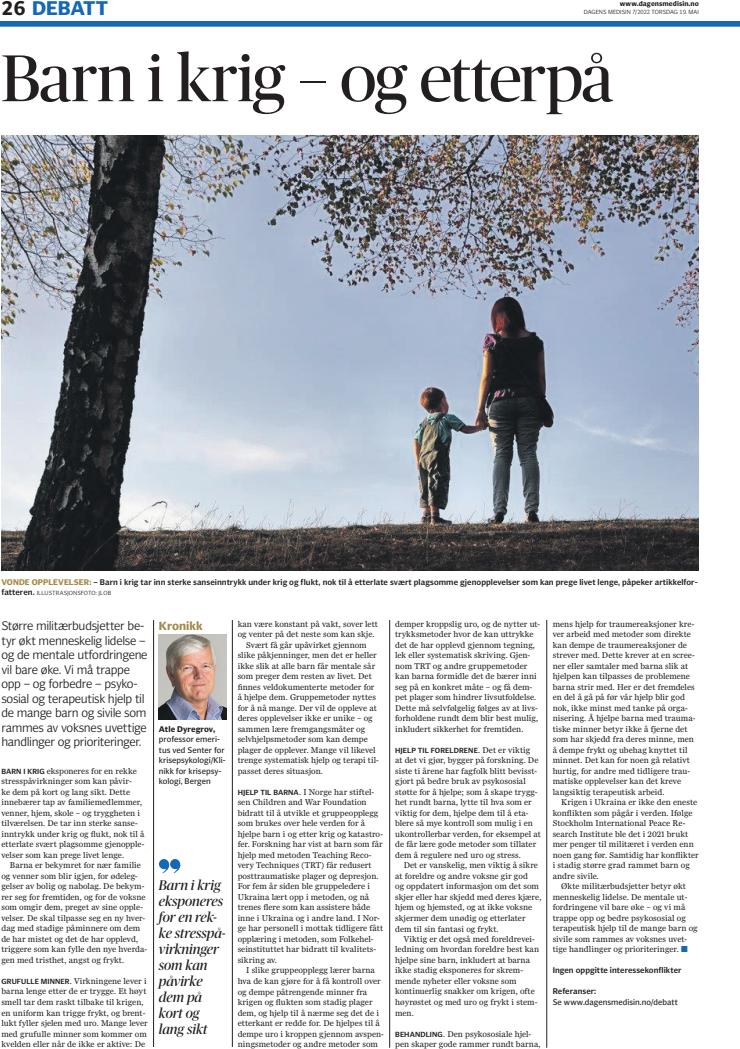
<style>
.page{position:relative;width:740px;height:1049px;background:#fff}
.page>*{position:absolute;margin:0;border:0;box-sizing:border-box;transform-origin:0 0}
.t1{font:66px "Publico Banner";letter-spacing:-.01em;color:#231f20}
.t2{font:700 20px "Olisipone";color:#1768b4}
.t3{font:italic 14px/16px "Publico Banner";letter-spacing:-.005em;color:#231f20}
.t4{font:300 12.5px/14.5px "Olisipone";letter-spacing:-.025em;color:#231f20}
.t5{font:700 12px "Olisipone";color:#a38a4b}
.t6{font:8.7px/10.5px "Miller Daily Two";letter-spacing:.005em;color:#231f20}
.t7{font:600 8.3px "Olisipone";letter-spacing:.005em;color:#231f20}
.t8{font:8.3px/10.5px "Olisipone";letter-spacing:.005em;color:#231f20}
.t9{font:700 8.3px "Olisipone";letter-spacing:.01em;color:#231f20}
.t10{font:600 7.5px "Olisipone";letter-spacing:.015em;color:#231f20}
.t11{font:700 7px "Olisipone";letter-spacing:.015em;color:#231f20}
.t12{font:300 6px "Olisipone";letter-spacing:.005em;color:#231f20}
.s1{color:#231f20}
.s2{font-weight:700;color:#a38a4b}
.s3{font-weight:600;font-size:8.3px}
.s4{font-family:"Olisipone";font-weight:600;font-size:7.5px}
.s5{font-family:"Miller Daily Two";font-weight:400;font-size:8.7px}
.s6{color:#1768b4}
</style>
<div class="page">
<div style="left:0;top:21px;width:740px;height:6px;background:#1768b4"></div>
<img style="left:1px;top:135px;width:698px;height:435px">
<svg style="left:159px;top:859px;width:21px;height:14px"></svg>
<hr style="left:153px;top:620px;width:1px;height:427px;background:#231f20">
<hr style="left:232px;top:620px;width:1px;height:427px;background:#231f20">
<hr style="left:389px;top:620px;width:1px;height:428px;background:#231f20">
<hr style="left:546px;top:620px;width:1px;height:428px;background:#231f20">
<img style="left:159px;top:634px;width:67px;height:85px">
<h2 class="t2" style="left:1px;top:-5px;width:108px"><span class="s1">26</span> DEBATT</h2>
<p class="t11" style="left:620px;top:0;width:81px">www.dagensmedisin.no</p>
<p class="t12" style="left:584px;top:9px;width:117px">DAGENS MEDISIN 7/2022 TORSDAG 19. MAI</p>
<h1 class="t1" style="left:1px;top:34px;width:613px">Barn i krig – og etterpå</h1>
<p class="t7" style="left:1px;top:577px;width:698px"><span class="s2">VONDE OPPLEVELSER:</span> – Barn i krig tar inn sterke sanseinntrykk under krig og flukt, nok til å etterlate svært plagsomme gjenopplevelser som kan prege livet lenge, påpeker artikkelfor-</p>
<p class="t12" style="left:1px;top:590px;width:111px"><span class="s3">fatteren.</span> ILLUSTRASJONSFOTO: JLOB</p>
<p class="t4" style="left:1px;top:618px;width:148px">Større militærbudsjetter be&shy;tyr økt menneskelig lidelse – og de mentale utfordringene vil bare øke. Vi må trappe opp – og forbedre – psyko&shy;sosial og terapeutisk hjelp til de mange barn og sivile som rammes av voksnes uvettige handlinger og prioriteringer.</p>
<p class="t6" style="left:1px;top:765px;width:145px"><span class="s4">BARN I KRIG</span> eksponeres for en rekke stresspåvirkninger som kan påvir-<br>ke dem på kort og lang sikt. Dette innebærer tap av familiemedlemmer, venner, hjem, skole – og tryggheten i tilværelsen. De tar inn sterke sanse&shy;inntrykk under krig og flukt, nok til å etterlate svært plagsomme gjenopple&shy;velser som kan prege livet lenge.</p>
<p class="t6" style="left:1px;top:860px;width:147px;text-indent:8px">Barna er bekymret for nær familie og venner som blir igjen, for ødeleg&shy;gelser av bolig og nabolag. De bekym&shy;rer seg for fremtiden, og for de voksne som omgir dem, preget av sine opple&shy;velser. De skal tilpasse seg en ny hver&shy;dag med stadige påminnere om dem de har mistet og det de har opplevd, triggere som kan fylle den nye hverda&shy;gen med tristhet, angst og frykt.</p>
<p class="t6" style="left:1px;top:975px;width:148px"><span class="s4">GRUFULLE MINNER</span>. Virkningene lever i barna lenge etter de er trygge. Et høyt smell tar dem raskt tilbake til krigen, en uniform kan trigge frykt, og brent&shy;lukt fyller sjelen med uro. Mange lever med grufulle minner som kommer om kvelden eller når de ikke er aktive: De</p>
<h3 class="t5" style="left:159px;top:618px;width:45px">Kronikk</h3>
<p class="t9" style="left:159px;top:724px;width:58px">Atle Dyregrov,</p>
<p class="t8" style="left:159px;top:734px;width:68px">professor emeri&shy;tus ved Senter for krisepsykologi/Kli&shy;nikk for krisepsy&shy;kologi, Bergen</p>
<h3 class="t3" style="left:159px;top:876px;width:68px">Barn i krig eksponeres for en rek&shy;ke stresspå&shy;virkninger som kan påvirke dem på kort og lang sikt</h3>
<p class="t6" style="left:238px;top:619px;width:142px">kan være konstant på vakt, sover lett</p>
<p class="t6" style="left:238px;top:629px;width:138px">og venter på det neste som kan skje.</p>
<p class="t6" style="left:246px;top:640px;width:122px">Svært få går upåvirket gjennom</p>
<p class="t6" style="left:238px;top:650px;width:140px">slike påkjenninger, men det er heller</p>
<p class="t6" style="left:238px;top:661px;width:139px">ikke slik at alle barn får mentale sår</p>
<p class="t6" style="left:238px;top:671px;width:136px">som preger dem resten av livet. Det</p>
<p class="t6" style="left:238px;top:682px;width:138px">finnes veldokumenterte metoder for</p>
<p class="t6" style="left:238px;top:692px;width:140px">å hjelpe dem. Gruppemetoder nyttes</p>
<p class="t6" style="left:238px;top:703px;width:140px">for å nå mange. Der vil de oppleve at</p>
<p class="t6" style="left:238px;top:713px;width:136px">deres opplevelser ikke er unike – og</p>
<p class="t6" style="left:238px;top:724px;width:129px">sammen lære fremgangsmåter og</p>
<p class="t6" style="left:238px;top:734px;width:132px">selvhjelpsmetoder som kan dempe</p>
<p class="t6" style="left:238px;top:745px;width:140px">plager de opplever. Mange vil likevel</p>
<p class="t6" style="left:238px;top:755px;width:143px">trenge systematisk hjelp og terapi til-</p>
<p class="t6" style="left:238px;top:765px;width:87px">passet deres situasjon.</p>
<p class="t6" style="left:238px;top:786px;width:147px"><span class="s4">HJELP TIL BARNA</span>. I Norge har stiftel&shy;sen Children and War Foundation bidratt til å utvikle et gruppeopplegg som brukes over hele verden for å hjelpe barn i og etter krig og katastro&shy;fer. Forskning har vist at barn som får hjelp med metoden Teaching Reco&shy;very Techniques (TRT) får redusert posttraumatiske plager og depresjon.<br>For fem år siden ble gruppeledere i Ukraina lært opp i metoden, og nå trenes flere som kan assistere både inne i Ukraina og i andre land. I Nor&shy;ge har personell i mottak tidligere fått opplæring i metoden, som Folkehel&shy;seinstituttet har bidratt til kvalitets&shy;sikring av.</p>
<p class="t6" style="left:238px;top:965px;width:148px;text-indent:8px">I slike gruppeopplegg lærer barna hva de kan gjøre for å få kontroll over og dempe påtrengende minner fra krigen og flukten som stadig plager dem, og hjelp til å nærme seg det de i etterkant er redde for. De hjelpes til å dempe uro i kroppen gjennom avspen&shy;ningsmetoder og andre metoder som</p>
<p class="t6" style="left:395px;top:619px;width:147px">demper kroppslig uro, og de nytter ut&shy;trykksmetoder hvor de kan uttrykke det de har opplevd gjennom tegning, lek eller systematisk skriving. Gjen&shy;nom TRT og andre gruppemetoder kan barna formidle det de bærer inni seg på en konkret måte – og få dem&shy;pet plager som hindrer livsutfoldelse.<br>Dette må selvfølgelig følges av at livs&shy;forholdene rundt dem blir best mulig, inkludert sikkerhet for fremtiden.</p>
<p class="t10" style="left:395px;top:746px;width:137px">HJELP TIL FORELDRENE<span class="s5">. Det er viktig</span></p>
<p class="t6" style="left:395px;top:755px;width:147px">at det vi gjør, bygger på forskning. De siste ti årene har fagfolk blitt bevisst&shy;gjort på bedre bruk av psykososial støtte for å hjelpe; som å skape trygg&shy;het rundt barna, lytte til hva som er viktig for dem, hjelpe dem til å eta&shy;blere så mye kontroll som mulig i en ukontrollerbar verden, for eksempel at de får lære gode metoder som tillater dem å regulere ned uro og stress.</p>
<p class="t6" style="left:395px;top:860px;width:148px;text-indent:8px">Det er vanskelig, men viktig å sikre at foreldre og andre voksne gir god<br>og oppdatert informasjon om det som skjer eller har skjedd med deres kjære, hjem og hjemsted, og at ikke voksne skjermer dem unødig og etterlater dem til sin fantasi og frykt.</p>
<p class="t6" style="left:395px;top:934px;width:145px;text-indent:8px">Viktig er det også med foreldrevei&shy;ledning om hvordan foreldre best kan hjelpe sine barn, inkludert at barna ikke stadig eksponeres for skrem&shy;mende nyheter eller voksne som kontinuerlig snakker om krigen, ofte høyrøstet og med uro og frykt i stem&shy;men.</p>
<p class="t6" style="left:395px;top:1028px;width:147px"><span class="s4">BEHANDLING</span>. Den psykososiale hjel&shy;pen skaper gode rammer rundt barna,</p>
<p class="t6" style="left:553px;top:619px;width:144px">mens hjelp for traumereaksjoner kre&shy;ver arbeid med metoder som direkte kan dempe de traumereaksjoner de strever med. Dette krever at en scree&shy;ner eller samtaler med barna slik at hjelpen kan tilpasses de problemene barna strir med. Her er det fremdeles en del å gå på før vår hjelp blir god nok, ikke minst med tanke på orga&shy;nisering. Å hjelpe barna med trauma&shy;tiske minner betyr ikke å fjerne det som har skjedd fra deres minne, men å dempe frykt og ubehag knyttet til minnet. Det kan for noen gå relativt hurtig, for andre med tidligere trau&shy;matiske opplevelser kan det kreve langsiktig terapeutisk arbeid.</p>
<p class="t6" style="left:553px;top:797px;width:148px;text-indent:8px">Krigen i Ukraina er ikke den eneste konflikten som pågår i verden. Ifølge Stockholm International Peace Re&shy;search Institute ble det i 2021 brukt mer penger til militæret i verden enn noen gang før. Samtidig har konflikter i stadig større grad rammet barn og andre sivile.</p>
<p class="t6" style="left:553px;top:881px;width:146px;text-indent:8px">Økte militærbudsjetter betyr økt menneskelig lidelse. De mentale ut&shy;fordringene vil bare øke – og vi må trappe opp og bedre psykososial og terapeutisk hjelp til de mange barn og sivile som rammes av voksnes uvet&shy;tige handlinger og prioriteringer. <span class="s6">■</span></p>
<p class="t7" style="left:553px;top:965px;width:130px">Ingen oppgitte interessekonflikter</p>
<p class="t7" style="left:553px;top:986px;width:45px">Referanser:</p>
<p class="t8" style="left:553px;top:997px;width:127px">Se www.dagensmedisin.no/debatt</p>
</div>
